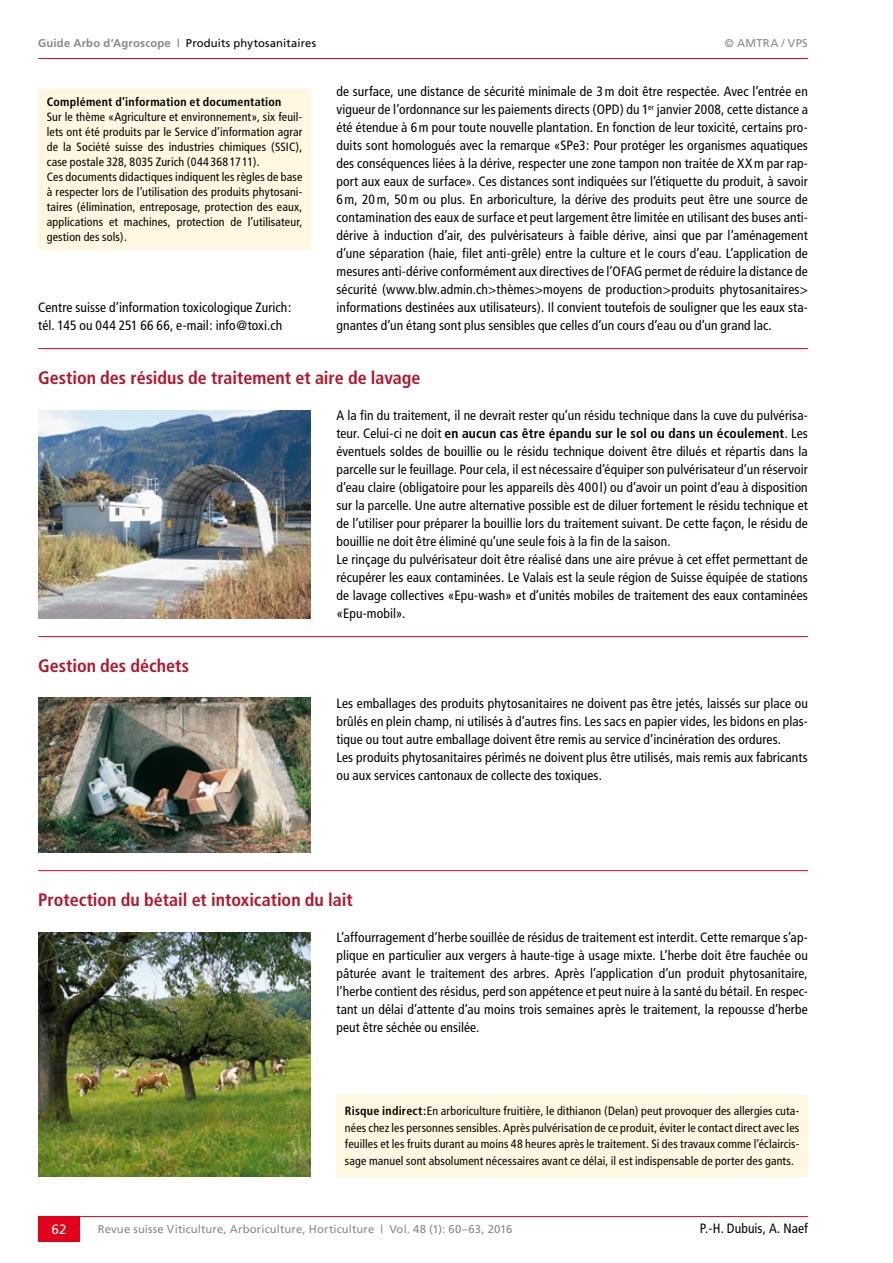
<style>
.page{position:relative;width:893px;height:1263px;background:#fff}
.page>*{position:absolute;margin:0;border:0;box-sizing:border-box;transform-origin:0 0}
.t1{font:700 condensed 18px "Frutiger";color:#b5152b}
.t2{font:condensed 13.5px/18px "Frutiger";letter-spacing:.005em;color:#000}
.t3{font:13.5px "Frutiger";color:#fff}
.t4{font:condensed 12px/15px "Frutiger";letter-spacing:.015em;color:#000}
.t5{font:700 condensed 12px "Frutiger";letter-spacing:.015em;color:#000}
.t6{font:11.25px "Frutiger";letter-spacing:.015em;color:#87888a}
.t7{font:11.25px "Frutiger";letter-spacing:.015em;color:#000}
.s1{font-weight:700;color:#87888a}
.s2{font-weight:700}
</style>
<div class="page">
<hr style="left:38px;top:58px;width:770px;height:1px;background:#e2001a">
<hr style="left:38px;top:1216px;width:770px;height:1px;background:#e2001a">
<div style="left:38px;top:1216px;width:42px;height:26px;background:#e2001a"></div>
<hr style="left:38px;top:348px;width:770px;height:1px;background:#e2001a">
<hr style="left:38px;top:636px;width:770px;height:1px;background:#e2001a">
<hr style="left:38px;top:870px;width:770px;height:1px;background:#e2001a">
<img style="left:38px;top:410px;width:273px;height:208px">
<img style="left:38px;top:698px;width:273px;height:154px">
<img style="left:38px;top:932px;width:273px;height:244px">
<div style="left:38px;top:89px;width:273px;height:160px;background:#fff7e0"></div>
<div style="left:336px;top:1095px;width:472px;height:81px;background:#fff7e0"></div>
<p class="t7" style="left:38px;top:37px;width:279px"><span class="s1">Guide Arbo d’Agroscope |</span> Produits phytosanitaires</p>
<p class="t6" style="left:725px;top:37px;width:84px">© AMTRA / VPS</p>
<p class="t2" style="left:336px;top:83px;width:473px;text-align:justify">de surface, une distance de sécurité minimale de 3m doit être respectée. Avec l’entrée en vigueur de l’ordonnance sur les paiements directs (OPD) du 1<sup>er</sup> janvier 2008, cette distance a été étendue à 6m pour toute nouvelle plantation. En fonction de leur toxicité, certains pro&shy;duits sont homologués avec la remarque «SPe3: Pour protéger les organismes aquatiques des conséquences liées à la dérive, respecter une zone tampon non traitée de XXm par rap&shy;port aux eaux de surface». Ces distances sont indiquées sur l’étiquette du produit, à savoir 6m, 20m, 50m ou plus. En arboriculture, la dérive des produits peut être une source de contamination des eaux de surface et peut largement être limitée en utilisant des buses anti&shy;dérive à induction d’air, des pulvérisateurs à faible dérive, ainsi que par l’aménagement d’une séparation (haie, filet anti-grêle) entre la culture et le cours d’eau. L’application de mesures anti-dérive conformément aux directives de l’OFAG permet de réduire la distance de sécurité (www.blw.admin.ch&gt;thèmes&gt;moyens de production&gt;produits phytosanitaires&gt; informations destinées aux utilisateurs). Il convient toutefois de souligner que les eaux sta&shy;gnantes d’un étang sont plus sensibles que celles d’un cours d’eau ou d’un grand lac.</p>
<h1 class="t1" style="left:38px;top:367px;width:384px">Gestion des résidus de traitement et aire de lavage</h1>
<p class="t2" style="left:336px;top:407px;width:473px">A la fin du traitement, il ne devrait rester qu’un résidu technique dans la cuve du pulvérisa&shy;teur. Celui-ci ne doit <span class="s2">en aucun cas être épandu sur le sol ou dans un écoulement</span>. Les éventuels soldes de bouillie ou le résidu technique doivent être dilués et répartis dans la parcelle sur le feuillage. Pour cela, il est nécessaire d’équiper son pulvérisateur d’un réservoir d’eau claire (obligatoire pour les appareils dès 400 l) ou d’avoir un point d’eau à disposition sur la parcelle. Une autre alternative possible est de diluer fortement le résidu technique et de l’utiliser pour préparer la bouillie lors du traitement suivant. De cette façon, le résidu de bouillie ne doit être éliminé qu’une seule fois à la fin de la saison.<br>Le rinçage du pulvérisateur doit être réalisé dans une aire prévue à cet effet permettant de récupérer les eaux contaminées. Le Valais est la seule région de Suisse équipée de stations de lavage collectives «Epu-wash» et d’unités mobiles de traitement des eaux contaminées «Epu-mobil».</p>
<h1 class="t1" style="left:38px;top:655px;width:152px">Gestion des déchets</h1>
<p class="t2" style="left:336px;top:695px;width:473px">Les emballages des produits phytosanitaires ne doivent pas être jetés, laissés sur place ou brûlés en plein champ, ni utilisés à d’autres fins. Les sacs en papier vides, les bidons en plas&shy;tique ou tout autre emballage doivent être remis au service d’incinération des ordures.<br>Les produits phytosanitaires périmés ne doivent plus être utilisés, mais remis aux fabricants ou aux services cantonaux de collecte des toxiques.</p>
<p class="t5" style="left:47px;top:95px;width:236px">Complément d’information et documentation</p>
<p class="t4" style="left:47px;top:109px;width:257px">Sur le thème «Agriculture et environnement», six feuil&shy;lets ont été produits par le Service d’information agrar de la Société suisse des industries chimiques (SSIC), case postale 328, 8035 Zurich (044 368 17 11).<br>Ces documents didactiques indiquent les règles de base à respecter lors de l’utilisation des produits phytosani&shy;taires (élimination, entreposage, protection des eaux, applications et machines, protection de l’utilisateur, gestion des sols).</p>
<p class="t2" style="left:38px;top:299px;width:254px">Centre suisse d’information toxicologique Zurich: tél. 145 ou 044 251 66 66, e-mail: info@toxi.ch</p>
<h1 class="t1" style="left:38px;top:889px;width:316px">Protection du bétail et intoxication du lait</h1>
<p class="t2" style="left:336px;top:929px;width:473px;text-align:justify">L’affourragement d’herbe souillée de résidus de traitement est interdit. Cette remarque s’ap&shy;plique en particulier aux vergers à haute-tige à usage mixte. L’herbe doit être fauchée ou pâturée avant le traitement des arbres. Après l’application d’un produit phytosanitaire, l’herbe contient des résidus, perd son appétence et peut nuire à la santé du bétail. En respec&shy;tant un délai d’attente d’au moins trois semaines après le traitement, la repousse d’herbe peut être séchée ou ensilée.</p>
<p class="t4" style="left:345px;top:1103px;width:456px;line-height:16.5px;text-align:justify"><span class="s2">Risque indirect:</span>En arboriculture fruitière, le dithianon (Delan) peut provoquer des allergies cuta&shy;nées chez les personnes sensibles. Après pulvérisation de ce produit, éviter le contact direct avec les feuilles et les fruits durant au moins 48 heures après le traitement. Si des travaux comme l’éclaircis&shy;sage manuel sont absolument nécessaires avant ce délai, il est indispensable de porter des gants.</p>
<p class="t3" style="left:51px;top:1221px;width:17px">62</p>
<p class="t6" style="left:98px;top:1223px;width:416px">Revue suisse Viticulture, Arboriculture, Horticulture | Vol. 48 (1): 60–63, 2016</p>
<p class="t2" style="left:700px;top:1219px;width:109px">P.-H. Dubuis, A. Naef</p>
</div>
